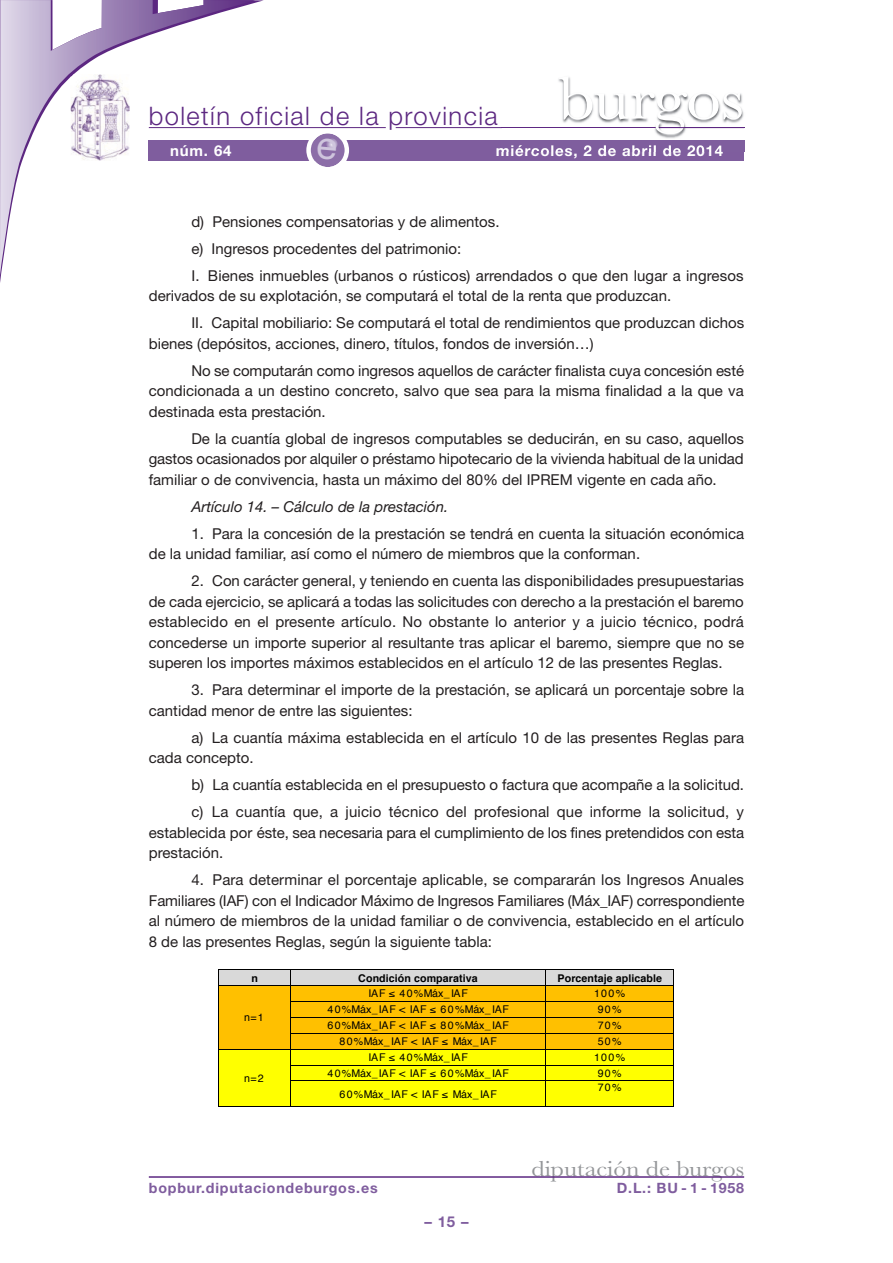
<style>
.page{position:relative;width:893px;height:1263px;background:#fff}
.page>*{position:absolute;margin:0;border:0;box-sizing:border-box;transform-origin:0 0}
.t1{font:63px "Baskerville";letter-spacing:-.01em;color:#fff;scale:1.12 1}
.t2{font:300 25.5px "Helvetica Neue";letter-spacing:.055em;color:#5c2781}
.t3{font:22.5px "Baskerville";color:#939598;scale:1.12 1}
.t4{font:15px/20.5px "Helvetica Neue";color:#231f20}
.t5{font:italic 15px "Helvetica Neue";color:#231f20}
.t6{font:700 15px "Helvetica Neue";letter-spacing:.055em;color:#fff}
.t7{font:700 15px "Helvetica Neue";color:#7f5d9e}
.t8{font:700 14.25px "Helvetica Neue";letter-spacing:.055em;color:#7f5d9e}
.t9{font:10.65px "Helvetica";letter-spacing:-.005em;color:#000}
.t10{font:700 10.65px "Helvetica";letter-spacing:.01em;color:#000}
</style>
<div class="page">
<hr style="left:396px;top:127px;width:348px;height:1px;background:#5c2781">
<hr style="left:149px;top:127px;width:237px;height:1px;background:#5c2781">
<svg style="left:0;top:0;width:255px;height:275px"></svg>
<div style="left:149px;top:140px;width:595px;height:20px;background:#7f5d9e"></div>
<hr style="left:149px;top:1176px;width:595px;height:2px;background:#5c2781">
<img style="left:558px;top:76px;width:187px;height:75px">
<img style="left:558px;top:127px;width:101px;height:1px">
<img style="left:558px;top:140px;width:186px;height:11px">
<img style="left:502px;top:145px;width:61px;height:6px">
<hr style="left:659px;top:127px;width:85px;height:1px;background:#5c2781">
<img style="left:71px;top:74px;width:59px;height:87px">
<div style="left:219px;top:970px;width:71px;height:15px;background:#d9d9d9"></div>
<div style="left:291px;top:970px;width:254px;height:15px;background:#d9d9d9"></div>
<div style="left:546px;top:970px;width:128px;height:15px;background:#d9d9d9"></div>
<hr style="left:219px;top:969px;width:71px;height:1px;background:#000">
<hr style="left:291px;top:969px;width:254px;height:1px;background:#000">
<hr style="left:546px;top:969px;width:128px;height:1px;background:#000">
<div style="left:219px;top:986px;width:71px;height:63px;background:#ffc000"></div>
<div style="left:291px;top:986px;width:254px;height:15px;background:#ffc000"></div>
<div style="left:546px;top:986px;width:128px;height:15px;background:#ffc000"></div>
<hr style="left:219px;top:985px;width:71px;height:1px;background:#000">
<hr style="left:291px;top:985px;width:254px;height:1px;background:#000">
<hr style="left:546px;top:985px;width:128px;height:1px;background:#000">
<div style="left:291px;top:1002px;width:254px;height:15px;background:#ffc000"></div>
<div style="left:546px;top:1002px;width:128px;height:15px;background:#ffc000"></div>
<hr style="left:291px;top:1001px;width:254px;height:1px;background:#000">
<hr style="left:546px;top:1001px;width:128px;height:1px;background:#000">
<div style="left:291px;top:1018px;width:254px;height:15px;background:#ffc000"></div>
<div style="left:546px;top:1018px;width:128px;height:15px;background:#ffc000"></div>
<hr style="left:291px;top:1017px;width:254px;height:1px;background:#000">
<hr style="left:546px;top:1017px;width:128px;height:1px;background:#000">
<div style="left:291px;top:1034px;width:254px;height:15px;background:#ffc000"></div>
<div style="left:546px;top:1034px;width:128px;height:15px;background:#ffc000"></div>
<hr style="left:291px;top:1033px;width:254px;height:1px;background:#000">
<hr style="left:546px;top:1033px;width:128px;height:1px;background:#000">
<div style="left:219px;top:1049px;width:71px;height:57px;background:#ff0"></div>
<div style="left:291px;top:1049px;width:254px;height:16px;background:#ff0"></div>
<div style="left:546px;top:1049px;width:128px;height:16px;background:#ff0"></div>
<hr style="left:219px;top:1049px;width:71px;height:1px;background:#000">
<hr style="left:291px;top:1049px;width:254px;height:1px;background:#000">
<hr style="left:546px;top:1049px;width:128px;height:1px;background:#000">
<div style="left:291px;top:1065px;width:254px;height:16px;background:#ff0"></div>
<div style="left:546px;top:1065px;width:128px;height:16px;background:#ff0"></div>
<hr style="left:291px;top:1065px;width:254px;height:1px;background:#000">
<hr style="left:546px;top:1065px;width:128px;height:1px;background:#000">
<div style="left:291px;top:1081px;width:254px;height:25px;background:#ff0"></div>
<div style="left:546px;top:1081px;width:128px;height:25px;background:#ff0"></div>
<hr style="left:291px;top:1081px;width:254px;height:1px;background:#000">
<hr style="left:546px;top:1081px;width:128px;height:1px;background:#000">
<svg style="left:218px;top:969px;width:1px;height:138px"></svg>
<hr style="left:219px;top:1106px;width:71px;height:1px;background:#000">
<svg style="left:290px;top:969px;width:1px;height:138px"></svg>
<hr style="left:291px;top:1106px;width:254px;height:1px;background:#000">
<svg style="left:545px;top:969px;width:1px;height:138px"></svg>
<hr style="left:546px;top:1106px;width:128px;height:1px;background:#000">
<svg style="left:306px;top:133px;width:43px;height:34px"></svg>
<h2 class="t2" style="left:149px;top:100px;width:350px">boletín oficial de la provincia</h2>
<h1 class="t1" style="left:558px;top:60px;width:168px">burgos</h1>
<p class="t6" style="left:170px;top:141px;width:63px">núm. 64</p>
<p class="t6" style="left:496px;top:141px;width:229px">miércoles, 2 de abril de 2014</p>
<p class="t4" style="left:191px;top:208px;width:554px;line-height:27px">d) Pensiones compensatorias y de alimentos.<br>e) Ingresos procedentes del patrimonio:<br>I. Bienes inmuebles (urbanos o rústicos) arrendados o que den lugar a ingresos</p>
<p class="t4" style="left:191px;top:282px;width:554px;line-height:27px;text-indent:-43px">derivados de su explotación, se computará el total de la renta que produzcan.<br>II. Capital mobiliario: Se computará el total de rendimientos que produzcan dichos</p>
<p class="t4" style="left:191px;top:330px;width:554px;line-height:27px;text-indent:-43px">bienes (depósitos, acciones, dinero, títulos, fondos de inversión…)<br>No se computarán como ingresos aquellos de carácter finalista cuya concesión esté</p>
<p class="t4" style="left:149px;top:380px;width:596px">condicionada a un destino concreto, salvo que sea para la misma finalidad a la que va destinada esta prestación.</p>
<p class="t4" style="left:149px;top:428px;width:597px;text-align:justify;text-indent:43px">De la cuantía global de ingresos computables se deducirán, en su caso, aquellos gastos ocasionados por alquiler o préstamo hipotecario de la vivienda habitual de la unidad familiar o de convivencia, hasta un máximo del 80% del IPREM vigente en cada año.</p>
<p class="t5" style="left:191px;top:497px;width:259px">Artículo 14. – Cálculo de la prestación.</p>
<p class="t4" style="left:149px;top:523px;width:597px;text-indent:43px">1. Para la concesión de la prestación se tendrá en cuenta la situación económica de la unidad familiar, así como el número de miembros que la conforman.</p>
<p class="t4" style="left:149px;top:570px;width:597px;text-align:justify;text-indent:43px">2. Con carácter general, y teniendo en cuenta las disponibilidades presupuestarias de cada ejercicio, se aplicará a todas las solicitudes con derecho a la prestación el baremo establecido en el presente artículo. No obstante lo anterior y a juicio técnico, podrá concederse un importe superior al resultante tras aplicar el baremo, siempre que no se superen los importes máximos establecidos en el artículo 12 de las presentes Reglas.</p>
<p class="t4" style="left:149px;top:679px;width:597px;text-indent:43px">3. Para determinar el importe de la prestación, se aplicará un porcentaje sobre la cantidad menor de entre las siguientes:</p>
<p class="t4" style="left:149px;top:727px;width:597px;text-indent:43px">a) La cuantía máxima establecida en el artículo 10 de las presentes Reglas para cada concepto.</p>
<p class="t4" style="left:191px;top:771px;width:554px;line-height:27px">b) La cuantía establecida en el presupuesto o factura que acompañe a la solicitud. c) La cuantía que, a juicio técnico del profesional que informe la solicitud, y</p>
<p class="t4" style="left:149px;top:822px;width:597px">establecida por éste, sea necesaria para el cumplimiento de los fines pretendidos con esta prestación.</p>
<p class="t4" style="left:149px;top:869px;width:597px;text-align:justify;text-indent:43px">4. Para determinar el porcentaje aplicable, se compararán los Ingresos Anuales Familiares (IAF) con el Indicador Máximo de Ingresos Familiares (Máx_IAF) correspondiente al número de miembros de la unidad familiar o de convivencia, establecido en el artículo 8 de las presentes Reglas, según la siguiente tabla:</p>
<p class="t10" style="left:251px;top:973px;width:8px">n</p>
<p class="t10" style="left:358px;top:973px;width:121px">Condición comparativa</p>
<p class="t10" style="left:558px;top:973px;width:106px">Porcentaje aplicable</p>
<p class="t9" style="left:244px;top:1013px;width:21px">n=1</p>
<p class="t9" style="left:369px;top:989px;width:101px">IAF " 40%Máx_IAF</p>
<p class="t9" style="left:594px;top:989px;width:33px">100%</p>
<p class="t9" style="left:327px;top:1005px;width:183px">40%Máx_IAF &lt; IAF " 60%Máx_IAF</p>
<p class="t9" style="left:598px;top:1005px;width:25px">90%</p>
<p class="t9" style="left:327px;top:1021px;width:183px">60%Máx_IAF &lt; IAF " 80%Máx_IAF</p>
<p class="t9" style="left:598px;top:1021px;width:25px">70%</p>
<p class="t9" style="left:340px;top:1037px;width:159px">80%Máx_IAF &lt; IAF " Máx_IAF</p>
<p class="t9" style="left:598px;top:1037px;width:25px">50%</p>
<p class="t9" style="left:244px;top:1074px;width:21px">n=2</p>
<p class="t9" style="left:369px;top:1053px;width:101px">IAF " 40%Máx_IAF</p>
<p class="t9" style="left:594px;top:1053px;width:33px">100%</p>
<p class="t9" style="left:327px;top:1069px;width:183px">40%Máx_IAF &lt; IAF " 60%Máx_IAF</p>
<p class="t9" style="left:598px;top:1069px;width:25px">90%</p>
<p class="t9" style="left:340px;top:1089px;width:159px">60%Máx_IAF &lt; IAF " Máx_IAF</p>
<p class="t9" style="left:598px;top:1083px;width:25px">70%</p>
<h3 class="t3" style="left:531px;top:1155px;width:191px">diputación de burgos</h3>
<p class="t8" style="left:149px;top:1179px;width:230px">bopbur.diputaciondeburgos.es</p>
<p class="t8" style="left:617px;top:1179px;width:129px">D.L.: BU - 1 - 1958</p>
<p class="t7" style="left:424px;top:1212px;width:46px">–15–</p>
</div>
